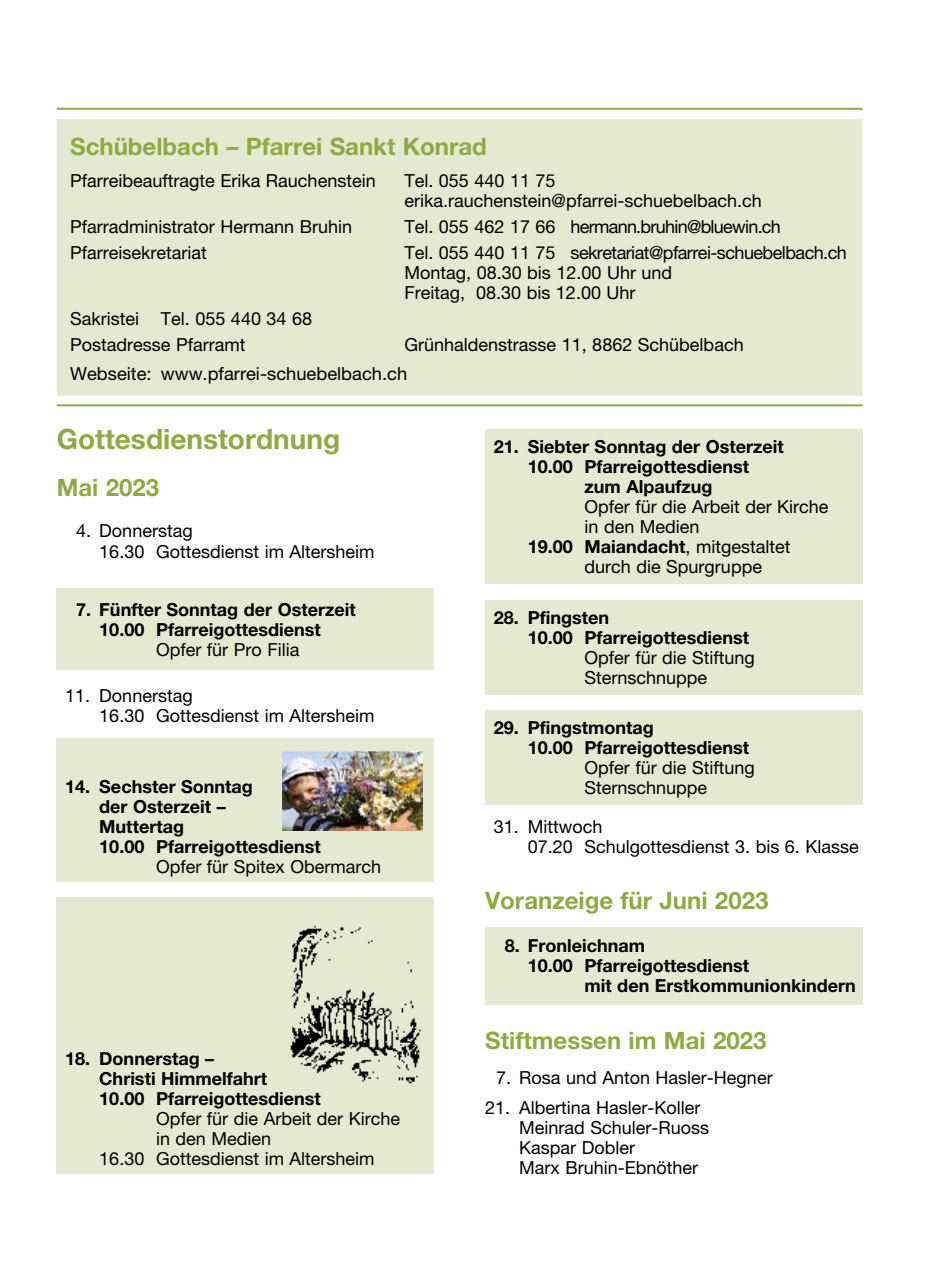
<style>
.page{position:relative;width:942px;height:1276px;background:#fff}
.page>*{position:absolute;margin:0;border:0;box-sizing:border-box;transform-origin:0 0}
.t1{font:700 28px "Helvetica Neue LT Pro";color:#8eaa41}
.t2{font:700 24px "Helvetica Neue LT Pro";color:#8eaa41}
.t3{font:18px/20px "Helvetica Neue LT Pro";color:#000}
.t4{font:700 18px/20px "Helvetica Neue LT Pro";color:#000}
.t5{font:18px "Helvetica Neue LT Pro";letter-spacing:-.04em;color:#000}
.s1{font-weight:400}
</style>
<div class="page">
<hr style="left:57px;top:108px;width:805px;height:2px;background:#8eaa41">
<div style="left:58px;top:120px;width:803px;height:275px;background:#e5e9d2"></div>
<div style="left:57px;top:119px;width:805px;height:277px;border:2px solid #e5e9d2"></div>
<hr style="left:57px;top:404px;width:805px;height:2px;background:#8eaa41">
<div style="left:57px;top:738px;width:377px;height:144px;background:#e5e9d2"></div>
<div style="left:485px;top:429px;width:377px;height:155px;background:#e5e9d2"></div>
<div style="left:485px;top:600px;width:377px;height:94px;background:#e5e9d2"></div>
<div style="left:485px;top:710px;width:377px;height:95px;background:#e5e9d2"></div>
<div style="left:485px;top:927px;width:377px;height:77px;background:#e5e9d2"></div>
<div style="left:57px;top:897px;width:377px;height:277px;background:#e5e9d2"></div>
<div style="left:57px;top:589px;width:377px;height:81px;background:#e5e9d2"></div>
<img style="left:283px;top:751px;width:139px;height:80px">
<img style="left:290px;top:925px;width:131px;height:159px">
<h2 class="t2" style="left:70px;top:132px;width:418px">Schübelbach – Pfarrei Sankt Konrad</h2>
<p class="t3" style="left:70px;top:170px;width:307px">Pfarreibeauftragte Erika Rauchenstein</p>
<p class="t3" style="left:404px;top:170px;width:359px">Tel. 055 440 11 75 erika.rauchenstein@pfarrei-schuebelbach.ch</p>
<p class="t3" style="left:70px;top:216px;width:283px">Pfarradministrator Hermann Bruhin</p>
<p class="t5" style="left:404px;top:215px;width:378px">Tel. 055 462 17 66 hermann.bruhin@bluewin.ch</p>
<p class="t3" style="left:70px;top:242px;width:138px">Pfarreisekretariat</p>
<p class="t3" style="left:404px;top:242px;width:444px">Tel. 055 440 11 75 sekretariat@pfarrei-schuebelbach.ch<br>Montag, 08.30 bis 12.00 Uhr und<br>Freitag, 08.30 bis 12.00 Uhr</p>
<p class="t3" style="left:70px;top:305px;width:243px;line-height:26px">Sakristei Tel. 055 440 34 68<br>Postadresse Pfarramt</p>
<p class="t3" style="left:70px;top:329px;width:674px;line-height:29px;text-indent:334px">Grünhaldenstrasse 11, 8862 Schübelbach<br>Webseite: www.pfarrei-schuebelbach.ch</p>
<h1 class="t1" style="left:57px;top:422px;width:285px">Gottesdienstordnung</h1>
<h2 class="t2" style="left:57px;top:473px;width:104px">Mai 2023</h2>
<p class="t3" style="left:99px;top:520px;width:277px;line-height:20.6px;text-indent:-23px">4. Donnerstag<br>16.30 Gottesdienst im Altersheim</p>
<p class="t4" style="left:99px;top:599px;width:258px;text-indent:-23px">7. Fünfter Sonntag der Osterzeit<br>10.00 Pfarreigottesdienst</p>
<p class="t3" style="left:156px;top:639px;width:145px">Opfer für Pro Filia</p>
<p class="t3" style="left:99px;top:685px;width:277px;line-height:20.6px;text-indent:-34px">11. Donnerstag<br>16.30 Gottesdienst im Altersheim</p>
<p class="t4" style="left:99px;top:776px;width:223px;text-indent:-34px">14. Sechster Sonntag<br>der Osterzeit –<br>Muttertag<br>10.00 Pfarreigottesdienst</p>
<p class="t3" style="left:156px;top:856px;width:226px">Opfer für Spitex Obermarch</p>
<p class="t4" style="left:99px;top:1048px;width:223px;text-indent:-34px">18. Donnerstag –<br>Christi Himmelfahrt<br>10.00 Pfarreigottesdienst</p>
<p class="t3" style="left:156px;top:1108px;width:245px">Opfer für die Arbeit der Kirche</p>
<p class="t3" style="left:156px;top:1128px;width:117px">in den Medien</p>
<p class="t3" style="left:99px;top:1148px;width:277px">16.30 Gottesdienst im Altersheim</p>
<p class="t4" style="left:493px;top:436px;width:291px">21. Siebter Sonntag der Osterzeit</p>
<p class="t4" style="left:527px;top:456px;width:223px">10.00 Pfarreigottesdienst</p>
<p class="t4" style="left:584px;top:476px;width:129px">zum Alpaufzug</p>
<p class="t3" style="left:584px;top:496px;width:245px">Opfer für die Arbeit der Kirche</p>
<p class="t3" style="left:584px;top:516px;width:117px">in den Medien</p>
<p class="t4" style="left:527px;top:536px;width:264px">19.00 Maiandacht<span class="s1">, mitgestaltet</span></p>
<p class="t3" style="left:584px;top:556px;width:179px">durch die Spurgruppe</p>
<p class="t4" style="left:527px;top:607px;width:223px;text-indent:-34px">28. Pfingsten<br>10.00 Pfarreigottesdienst</p>
<p class="t3" style="left:584px;top:647px;width:172px">Opfer für die Stiftung<br>Sternschnuppe</p>
<p class="t4" style="left:527px;top:717px;width:223px;text-indent:-34px">29. Pfingstmontag<br>10.00 Pfarreigottesdienst</p>
<p class="t3" style="left:584px;top:757px;width:172px">Opfer für die Stiftung<br>Sternschnuppe</p>
<p class="t3" style="left:527px;top:816px;width:332px;text-indent:-34px">31. Mittwoch<br>07.20 Schulgottesdienst 3. bis 6. Klasse</p>
<h2 class="t2" style="left:485px;top:885px;width:284px">Voranzeige für Juni 2023</h2>
<p class="t4" style="left:504px;top:935px;width:142px">8. Fronleichnam</p>
<p class="t4" style="left:527px;top:955px;width:223px">10.00 Pfarreigottesdienst</p>
<p class="t4" style="left:584px;top:975px;width:273px">mit den Erstkommunionkindern</p>
<h2 class="t2" style="left:485px;top:1025px;width:283px">Stiftmessen im Mai 2023</h2>
<p class="t3" style="left:496px;top:1067px;width:278px">7. Rosa und Anton Hasler-Hegner</p>
<p class="t3" style="left:519px;top:1097px;width:191px;text-indent:-34px">21. Albertina Hasler-Koller<br>Meinrad Schuler-Ruoss<br>Kaspar Dobler<br>Marx Bruhin-Ebnöther</p>
</div>
